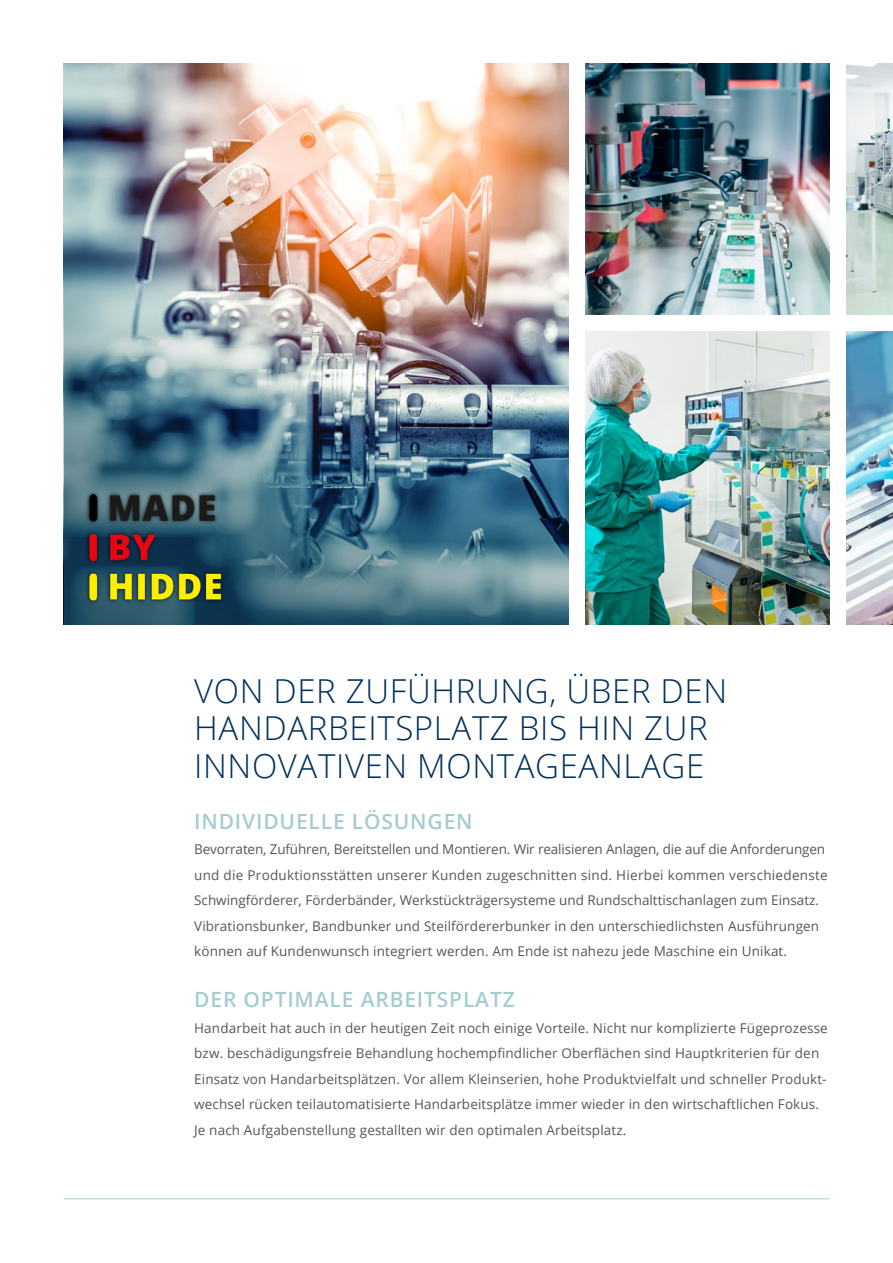
<style>
.page{position:relative;width:893px;height:1263px;background:#fff}
.page>*{position:absolute;margin:0;border:0;box-sizing:border-box;transform-origin:0 0}
.t1{font:300 33px/37.5px "Open Sans";letter-spacing:.02em;color:#002f5d}
.t2{font:600 21px "Open Sans";letter-spacing:.04em;color:#a5ccd3}
.t3{font:13.5px/25.5px "Open Sans";letter-spacing:.01em;color:#565656}
</style>
<div class="page">
<img style="left:64px;top:64px;width:504px;height:561px">
<img style="left:585px;top:64px;width:244px;height:251px">
<img style="left:846px;top:64px;width:47px;height:251px">
<img style="left:585px;top:332px;width:244px;height:293px">
<img style="left:846px;top:332px;width:47px;height:293px">
<hr style="left:64px;top:1198px;width:765px;height:1px;background:#a5ccd3">
<img style="left:76px;top:482px;width:180px;height:134px">
<h1 class="t1" style="left:194px;top:671px;width:535px">VON DER ZUFÜHRUNG, ÜBER DEN<br>HANDARBEITSPLATZ BIS HIN ZUR<br>INNOVATIVEN MONTAGEANLAGE</h1>
<h2 class="t2" style="left:194px;top:807px;width:280px">INDIVIDUELLE LÖSUNGEN</h2>
<p class="t3" style="left:194px;top:836px;width:635px">Bevorraten, Zuführen, Bereitstellen und Montieren. Wir realisieren Anlagen, die auf die Anforderungen und die Produktionsstätten unserer Kunden zugeschnitten sind. Hierbei kommen verschiedenste Schwingförderer, Förderbänder, Werkstückträgersysteme und Rundschalttischanlagen zum Einsatz.<br>Vibrationsbunker, Bandbunker und Steilfördererbunker in den unterschiedlichsten Ausführungen können auf Kundenwunsch integriert werden. Am Ende ist nahezu jede Maschine ein Unikat.</p>
<h2 class="t2" style="left:194px;top:985px;width:322px">DER OPTIMALE ARBEITSPLATZ</h2>
<p class="t3" style="left:194px;top:1015px;width:635px">Handarbeit hat auch in der heutigen Zeit noch einige Vorteile. Nicht nur komplizierte Fügeprozesse bzw. beschädigungsfreie Behandlung hochempfindlicher Oberflächen sind Hauptkriterien für den Einsatz von Handarbeitsplätzen. Vor allem Kleinserien, hohe Produktvielfalt und schneller Produkt&shy;wechsel rücken teilautomatisierte Handarbeitsplätze immer wieder in den wirtschaftlichen Fokus.<br>Je nach Aufgabenstellung gestallten wir den optimalen Arbeitsplatz.</p>
</div>
